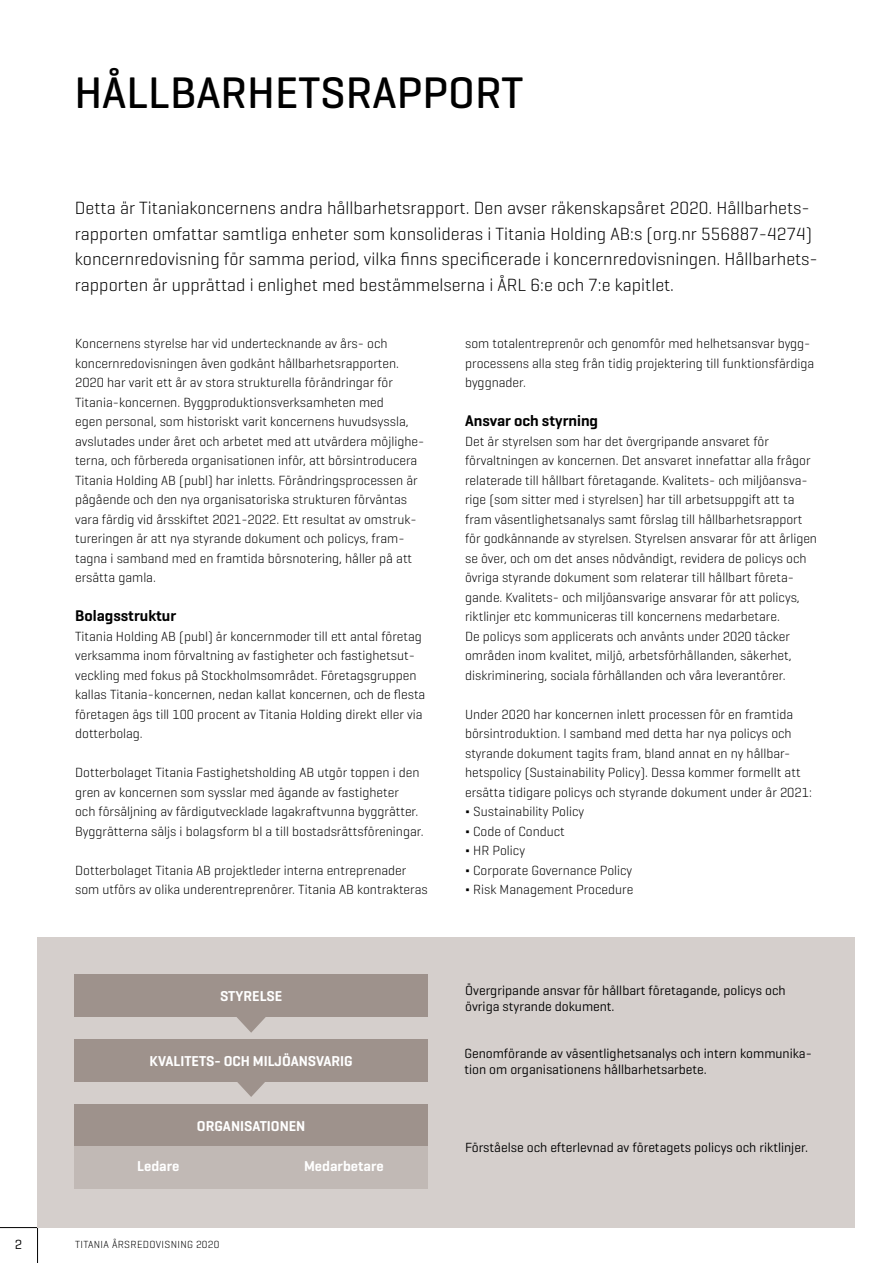
<style>
.page{position:relative;width:893px;height:1263px;background:#fff}
.page>*{position:absolute;margin:0;border:0;box-sizing:border-box;transform-origin:0 0}
.t1{font:500 45px "Geogrotesque";color:#000}
.t2{font:300 18px/25.5px "Geogrotesque";color:#000}
.t3{font:600 15.75px "Geogrotesque";color:#000}
.t4{font:600 14.55px "Geogrotesque";color:#fff}
.t5{font:300 13.5px/19.5px "Geogrotesque";color:#000}
.t6{font:13.5px/16.5px "Geogrotesque";color:#000}
.t7{font:300 10.5px "Geogrotesque";letter-spacing:.03em;color:#000}
</style>
<div class="page">
<hr style="left:37px;top:1227px;width:1px;height:36px;background:#000">
<hr style="left:0;top:1227px;width:38px;height:1px;background:#000">
<div style="left:38px;top:937px;width:817px;height:290px;background:#d5cfcc"></div>
<svg style="left:237px;top:1082px;width:28px;height:15px"></svg>
<svg style="left:237px;top:1017px;width:29px;height:16px"></svg>
<div style="left:74px;top:974px;width:354px;height:43px;background:#9e928c"></div>
<div style="left:74px;top:1039px;width:354px;height:43px;background:#9e928c"></div>
<div style="left:74px;top:1104px;width:354px;height:42px;background:#9e928c"></div>
<div style="left:74px;top:1146px;width:354px;height:43px;background:#c1b9b5"></div>
<h1 class="t1" style="left:74px;top:65px;width:451px">HÅLLBARHETSRAPPORT</h1>
<p class="t2" style="left:75px;top:195px;width:745px">Detta är Titaniakoncernens andra hållbarhetsrapport. Den avser räkenskapsåret 2020. Hållbarhets&shy;rapporten omfattar samtliga enheter som konsolideras i Titania Holding AB:s (org.nr 556887-4274) koncernredovisning för samma period, vilka finns specificerade i koncernredovisningen. Hållbarhets&shy;rapporten är upprättad i enlighet med bestämmelserna i ÅRL 6:e och 7:e kapitlet.</p>
<p class="t5" style="left:75px;top:334px;width:351px">Koncernens styrelse har vid undertecknande av års- och koncernredovisningen även godkänt hållbarhetsrapporten.<br>2020 har varit ett år av stora strukturella förändringar för Titania-koncernen. Byggproduktionsverksamheten med<br>egen personal, som historiskt varit koncernens huvudsyssla, avslutades under året och arbetet med att utvärdera möjlighe&shy;terna, och förbereda organisationen inför, att börsintroducera Titania Holding AB (publ) har inletts. Förändringsprocessen är pågående och den nya organisatoriska strukturen förväntas vara färdig vid årsskiftet 2021-2022. Ett resultat av omstruk&shy;tureringen är att nya styrande dokument och policys, fram&shy;tagna i samband med en framtida börsnotering, håller på att ersätta gamla.</p>
<p class="t3" style="left:75px;top:606px;width:103px">Bolagsstruktur</p>
<p class="t5" style="left:75px;top:626px;width:352px">Titania Holding AB (publ) är koncernmoder till ett antal företag verksamma inom förvaltning av fastigheter och fastighetsut&shy;veckling med fokus på Stockholmsområdet. Företagsgruppen kallas Titania-koncernen, nedan kallat koncernen, och de flesta företagen ägs till 100 procent av Titania Holding direkt eller via dotterbolag.</p>
<p class="t5" style="left:75px;top:763px;width:350px">Dotterbolaget Titania Fastighetsholding AB utgör toppen i den gren av koncernen som sysslar med ägande av fastigheter<br>och försäljning av färdigutvecklade lagakraftvunna byggrätter.<br>Byggrätterna säljs i bolagsform bl a till bostadsrättsföreningar.</p>
<p class="t5" style="left:75px;top:860px;width:354px">Dotterbolaget Titania AB projektleder interna entreprenader som utförs av olika underentreprenörer. Titania AB kontrakteras</p>
<p class="t4" style="left:220px;top:987px;width:64px">STYRELSE</p>
<p class="t4" style="left:150px;top:1052px;width:205px">KVALITETS- OCH MILJÖANSVARIG</p>
<p class="t4" style="left:197px;top:1117px;width:110px">ORGANISATIONEN</p>
<p class="t4" style="left:137px;top:1157px;width:44px">Ledare</p>
<p class="t4" style="left:304px;top:1157px;width:81px">Medarbetare</p>
<p class="t6" style="left:15px;top:1235px;width:9px">2</p>
<p class="t7" style="left:75px;top:1238px;width:146px">TITANIA ÅRSREDOVISNING 2020</p>
<p class="t5" style="left:465px;top:334px;width:351px">som totalentreprenör och genomför med helhetsansvar bygg&shy;processens alla steg från tidig projektering till funktionsfärdiga byggnader.</p>
<p class="t3" style="left:465px;top:411px;width:135px">Ansvar och styrning</p>
<p class="t5" style="left:465px;top:431px;width:353px">Det är styrelsen som har det övergripande ansvaret för förvaltningen av koncernen. Det ansvaret innefattar alla frågor relaterade till hållbart företagande. Kvalitets- och miljöansva&shy;rige (som sitter med i styrelsen) har till arbetsuppgift att ta fram väsentlighetsanalys samt förslag till hållbarhetsrapport för godkännande av styrelsen. Styrelsen ansvarar för att årligen se över, och om det anses nödvändigt, revidera de policys och övriga styrande dokument som relaterar till hållbart företa&shy;gande. Kvalitets- och miljöansvarige ansvarar för att policys, riktlinjer etc kommuniceras till koncernens medarbetare.<br>De policys som applicerats och använts under 2020 täcker områden inom kvalitet, miljö, arbetsförhållanden, säkerhet, diskriminering, sociala förhållanden och våra leverantörer.</p>
<p class="t5" style="left:465px;top:704px;width:348px">Under 2020 har koncernen inlett processen för en framtida börsintroduktion. I samband med detta har nya policys och styrande dokument tagits fram, bland annat en ny hållbar&shy;hetspolicy (Sustainability Policy). Dessa kommer formellt att ersätta tidigare policys och styrande dokument under år 2021: ∆ Sustainability Policy<br>∆ Code of Conduct<br>∆ HR Policy<br>∆ Corporate Governance Policy<br>∆ Risk Management Procedure</p>
<p class="t6" style="left:465px;top:981px;width:322px">Övergripande ansvar för hållbart företagande, policys och övriga styrande dokument.</p>
<p class="t6" style="left:464px;top:1044px;width:349px">Genomförande av väsentlighetsanalys och intern kommunika&shy;tion om organisationens hållbarhetsarbete.</p>
<p class="t6" style="left:465px;top:1139px;width:344px">Förståelse och efterlevnad av företagets policys och riktlinjer.</p>
</div>
